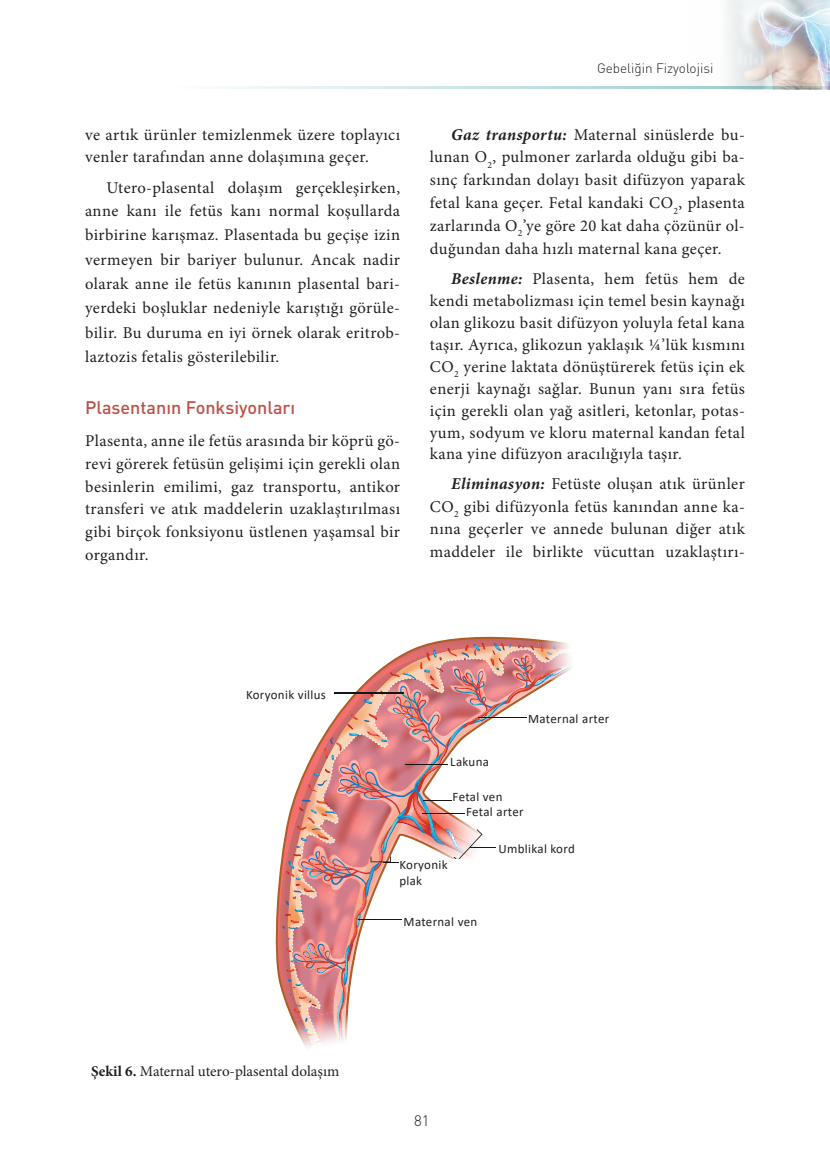
<style>
.page{position:relative;width:830px;height:1170px;background:#fff}
.page>*{position:absolute;margin:0;border:0;box-sizing:border-box;transform-origin:0 0}
.t1{font:500 18px "DIN Pro";color:#bd5149}
.t2{font:16.5px/22.8px "Minion Pro";letter-spacing:.025em;color:#231f20;text-align:justify}
.t3{font:15px "Minion Pro";color:#231f20}
.t4{font:300 15px "DIN Pro";color:#231f20}
.t5{font:300 13.5px "DIN Pro";color:#231f20}
.t6{font:12.9px/14.9px "Calibri";letter-spacing:.025em;color:#231f20}
.s1{font-weight:700;font-style:italic}
.s2{font-weight:700}
</style>
<div class="page">
<hr style="left:32px;top:87px;width:797px;height:2px;background:#69b4bb">
<img style="left:686px;top:0;width:143px;height:89px">
<svg style="left:275px;top:636px;width:297px;height:412px"></svg>
<hr style="left:334px;top:692px;width:69px;height:1px;background:#171419">
<hr style="left:477px;top:717px;width:49px;height:1px;background:#171419">
<hr style="left:358px;top:919px;width:44px;height:1px;background:#171419">
<div style="left:246px;top:686px;width:87px;height:16px;background:#fff"></div>
<div style="left:452px;top:788px;width:87px;height:16px;background:#fff"></div>
<div style="left:466px;top:802px;width:87px;height:17px;background:#fff"></div>
<div style="left:498px;top:839px;width:87px;height:17px;background:#fff"></div>
<div style="left:402px;top:856px;width:43px;height:26px;background:#fff"></div>
<div style="left:407px;top:857px;width:43px;height:26px;background:#fff"></div>
<div style="left:399px;top:859px;width:69px;height:34px;background:#fff"></div>
<div style="left:450px;top:756px;width:87px;height:29px;background:#fff"></div>
<p class="t2" style="left:85px;top:123px;width:316px">ve artık ürünler temizlenmek üzere toplayıcı venler tarafından anne dolaşımına geçer.</p>
<p class="t2" style="left:85px;top:177px;width:316px;text-align:right">Utero-plasental dolaşım gerçekleşirken, anne kanı ile fetüs kanı normal koşullarda</p>
<p class="t2" style="left:85px;top:223px;width:316px;line-height:24.3px">birbirine karışmaz. Plasentada bu geçişe izin vermeyen bir bariyer bulunur. Ancak nadir olarak anne ile fetüs kanının plasental bari&shy;yerdeki boşluklar nedeniyle karıştığı görüle&shy;bilir. Bu duruma en iyi örnek olarak eritrob&shy;laztozis fetalis gösterilebilir.</p>
<p class="t1" style="left:85px;top:395px;width:211px">Plasentanın Fonksiyonları</p>
<p class="t2" style="left:85px;top:429px;width:316px">Plasenta, anne ile fetüs arasında bir köprü gö&shy;revi görerek fetüsün gelişimi için gerekli olan besinlerin emilimi, gaz transportu, antikor transferi ve atık maddelerin uzaklaştırılması gibi birçok fonksiyonu üstlenen yaşamsal bir organdır.</p>
<p class="t5" style="left:596px;top:59px;width:118px">Gebeliğin Fizyolojisi</p>
<p class="t2" style="left:429px;top:123px;width:316px;text-indent:21px"><span class="s1">Gaz transportu:</span> Maternal sinüslerde bu&shy;lunan O<sub>2</sub>, pulmoner zarlarda olduğu gibi ba&shy;sınç farkından dolayı basit difüzyon yaparak fetal kana geçer. Fetal kandaki CO<sub>2</sub>, plasenta zarlarında O<sub>2</sub>’ye göre 20 kat daha çözünür ol&shy;duğundan daha hızlı maternal kana geçer.</p>
<p class="t2" style="left:429px;top:268px;width:316px;line-height:21.9px;text-indent:21px"><span class="s1">Beslenme:</span> Plasenta, hem fetüs hem de kendi metabolizması için temel besin kaynağı olan glikozu basit difüzyon yoluyla fetal kana taşır. Ayrıca, glikozun yaklaşık ¼’lük kısmını CO<sub>2</sub> yerine laktata dönüştürerek fetüs için ek enerji kaynağı sağlar. Bunun yanı sıra fetüs için gerekli olan yağ asitleri, ketonlar, potas&shy;yum, sodyum ve kloru maternal kandan fetal kana yine difüzyon aracılığıyla taşır.</p>
<p class="t2" style="left:429px;top:473px;width:316px;text-indent:21px"><span class="s1">Eliminasyon:</span> Fetüste oluşan atık ürünler CO<sub>2</sub> gibi difüzyonla fetüs kanından anne ka&shy;nına geçerler ve annede bulunan diğer atık maddeler ile birlikte vücuttan uzaklaştırı-</p>
<p class="t6" style="left:246px;top:687px;width:81px">Koryonik villus</p>
<p class="t6" style="left:450px;top:753px;width:40px">Lakuna</p>
<p class="t6" style="left:528px;top:711px;width:83px">Maternal arter</p>
<p class="t6" style="left:466px;top:788px;width:59px;text-indent:-14px">Fetal ven<br>Fetal arter</p>
<p class="t6" style="left:498px;top:840px;width:78px">Umblikal kord</p>
<p class="t6" style="left:399px;top:856px;width:50px;line-height:15.5px">Koryonik plak</p>
<p class="t3" style="left:91px;top:1061px;width:249px"><span class="s2">Şekil 6.</span> Maternal utero-plasental dolaşım</p>
<p class="t6" style="left:403px;top:914px;width:75px">Maternal ven</p>
<p class="t4" style="left:414px;top:1109px;width:17px">81</p>
</div>
